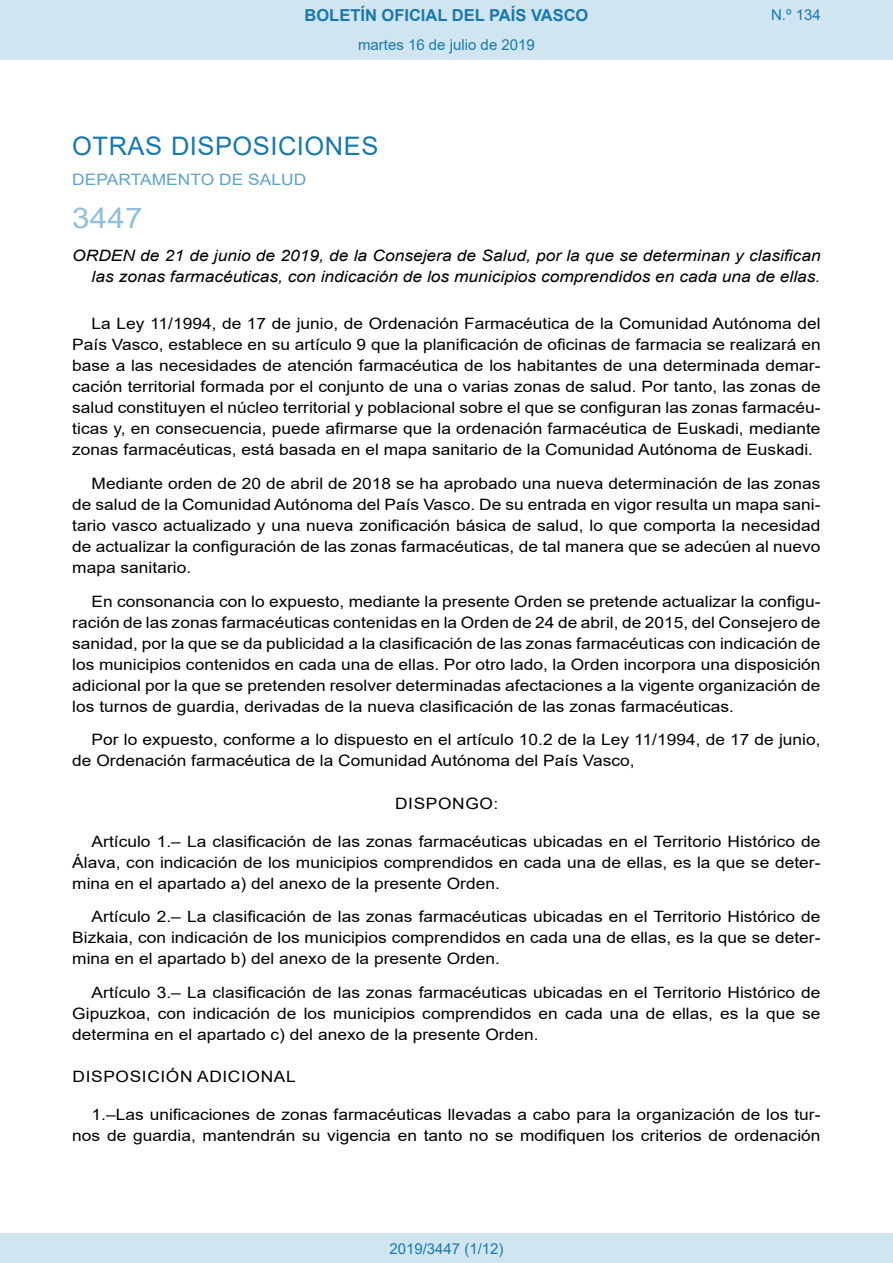
<style>
.page{position:relative;width:893px;height:1263px;background:#fff}
.page>*{position:absolute;margin:0;border:0;box-sizing:border-box;transform-origin:0 0}
.BOPVOrden{font:28.5px "Arial";color:#90c0db;scale:1.11 1}
.BOPVSeccion{font:25.5px "Arial";letter-spacing:.02em;color:#1879ad}
.t1{font:700 16.5px "Arial";color:#1879ad}
.BOPVDetalle{font:15.6px/21px "Arial";color:#000;text-align:justify;scale:1.11 1}
.BOPVTitulo{font:italic 15.6px/21px "Arial";color:#000;text-align:right;scale:1.11 1}
.BOPVDisposicion{font:15.6px "Arial";letter-spacing:.035em;color:#000;scale:1.11 1}
.BOPVOrganismo{font:15.6px "Arial";letter-spacing:.005em;color:#5ea4ca;scale:1.11 1}
.BOPVClave{font:15.6px "Arial";letter-spacing:.035em;color:#000;scale:1.11 1}
.Paginacion_Centro{font:15px "Arial";color:#1879ad}
</style>
<div class="page">
<div style="left:0;top:0;width:893px;height:60px;background:#d0e5f0"></div>
<div style="left:0;top:1233px;width:893px;height:30px;background:#d0e5f0"></div>
<p class="t1" style="left:305px;top:3px;width:285px">BOLETÍN OFICIAL DEL PAÍS VASCO</p>
<p class="Paginacion_Centro" style="left:358px;top:35px;width:178px">martes 16 de julio de 2019</p>
<p class="Paginacion_Centro" style="left:771px;top:5px;width:51px">N.º 134</p>
<p class="BOPVSeccion" style="left:72px;top:128px;width:308px">OTRAS DISPOSICIONES</p>
<p class="BOPVOrganismo" style="left:72px;top:169px;width:212px">DEPARTAMENTO DE SALUD</p>
<p class="BOPVOrden" style="left:72px;top:198px;width:65px">3447</p>
<p class="BOPVTitulo" style="left:72px;top:246px;width:676px">ORDEN de 21 de junio de 2019, de la Consejera de Salud, por la que se determinan y clasifican las zonas farmacéuticas, con indicación de los municipios comprendidos en cada una de ellas.</p>
<p class="BOPVDetalle" style="left:72px;top:313px;width:676px;text-indent:19px">La Ley 11/1994, de 17 de junio, de Ordenación Farmacéutica de la Comunidad Autónoma del País Vasco, establece en su artículo 9 que la planificación de oficinas de farmacia se realizará en base a las necesidades de atención farmacéutica de los habitantes de una determinada demar&shy;cación territorial formada por el conjunto de una o varias zonas de salud. Por tanto, las zonas de salud constituyen el núcleo territorial y poblacional sobre el que se configuran las zonas farmacéu&shy;ticas y, en consecuencia, puede afirmarse que la ordenación farmacéutica de Euskadi, mediante zonas farmacéuticas, está basada en el mapa sanitario de la Comunidad Autónoma de Euskadi.</p>
<p class="BOPVDetalle" style="left:72px;top:473px;width:676px;text-indent:19px">Mediante orden de 20 de abril de 2018 se ha aprobado una nueva determinación de las zonas de salud de la Comunidad Autónoma del País Vasco. De su entrada en vigor resulta un mapa sani&shy;tario vasco actualizado y una nueva zonificación básica de salud, lo que comporta la necesidad de actualizar la configuración de las zonas farmacéuticas, de tal manera que se adecúen al nuevo mapa sanitario.</p>
<p class="BOPVDetalle" style="left:72px;top:590px;width:676px;text-indent:19px">En consonancia con lo expuesto, mediante la presente Orden se pretende actualizar la configu&shy;ración de las zonas farmacéuticas contenidas en la Orden de 24 de abril, de 2015, del Consejero de sanidad, por la que se da publicidad a la clasificación de las zonas farmacéuticas con indicación de los municipios contenidos en cada una de ellas. Por otro lado, la Orden incorpora una disposición adicional por la que se pretenden resolver determinadas afectaciones a la vigente organización de los turnos de guardia, derivadas de la nueva clasificación de las zonas farmacéuticas.</p>
<p class="BOPVDetalle" style="left:72px;top:729px;width:676px;text-indent:19px">Por lo expuesto, conforme a lo dispuesto en el artículo 10.2 de la Ley 11/1994, de 17 de junio, de Ordenación farmacéutica de la Comunidad Autónoma del País Vasco,</p>
<p class="BOPVClave" style="left:395px;top:792px;width:94px">DISPONGO:</p>
<p class="BOPVDetalle" style="left:72px;top:830px;width:676px;text-indent:19px">Artículo 1.– La clasificación de las zonas farmacéuticas ubicadas en el Territorio Histórico de Álava, con indicación de los municipios comprendidos en cada una de ellas, es la que se deter&shy;mina en el apartado a) del anexo de la presente Orden.</p>
<p class="BOPVDetalle" style="left:72px;top:906px;width:676px;text-indent:19px">Artículo 2.– La clasificación de las zonas farmacéuticas ubicadas en el Territorio Histórico de Bizkaia, con indicación de los municipios comprendidos en cada una de ellas, es la que se deter&shy;mina en el apartado b) del anexo de la presente Orden.</p>
<p class="BOPVDetalle" style="left:72px;top:982px;width:676px;text-indent:19px">Artículo 3.– La clasificación de las zonas farmacéuticas ubicadas en el Territorio Histórico de Gipuzkoa, con indicación de los municipios comprendidos en cada una de ellas, es la que se determina en el apartado c) del anexo de la presente Orden.</p>
<p class="BOPVDisposicion" style="left:73px;top:1066px;width:202px">DISPOSICIÓN ADICIONAL</p>
<p class="BOPVDetalle" style="left:72px;top:1104px;width:676px;text-align:right">1.–Las unificaciones de zonas farmacéuticas llevadas a cabo para la organización de los tur&shy;nos de guardia, mantendrán su vigencia en tanto no se modifiquen los criterios de ordenación</p>
<p class="Paginacion_Centro" style="left:389px;top:1238px;width:116px">2019/3447 (1/12)</p>
</div>
